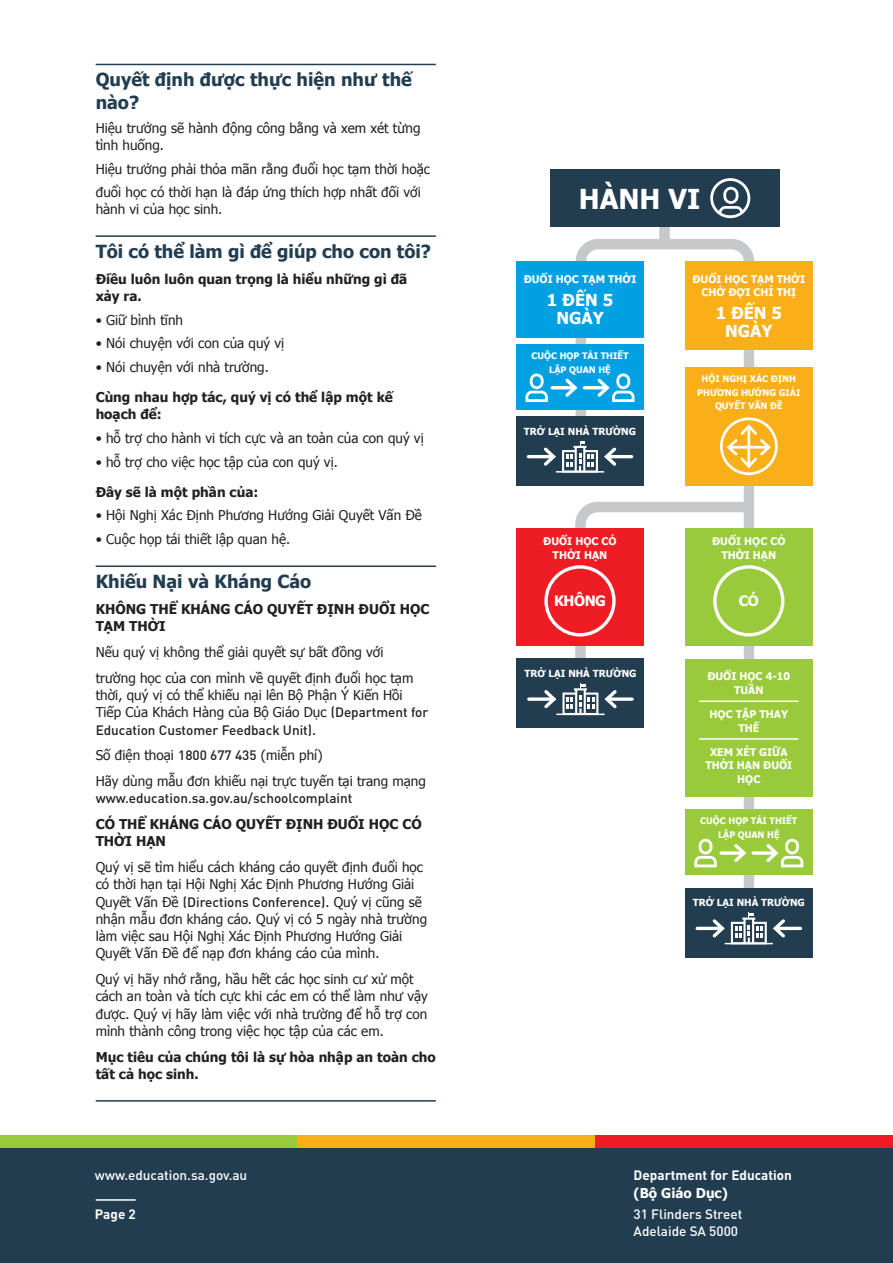
<style>
.page{position:relative;width:893px;height:1263px;background:#fff}
.page>*{position:absolute;margin:0;border:0;box-sizing:border-box;transform-origin:0 0}
.t1{font:700 27.45px "Tahoma";color:#fff}
.Heading{font:700 18px/22.5px "Tahoma";color:#223d50}
.t2{font:700 16.5px/18px "Tahoma";color:#fff;text-align:center}
.t3{font:700 14.25px "Tahoma";letter-spacing:-.03em;color:#fff}
.Body_Copy{font:13.5px/17.2px "Tahoma";color:#231f20}
.Body_Copy-2{font:700 13.5px/17.2px "Tahoma";color:#231f20}
.t4{font:500 13.5px "DIN";color:#fff}
.t5{font:700 13.5px "DIN";color:#fff}
.Body_Copy-3{font:700 13.5px "Tahoma";color:#fff}
.t6{font:700 10.5px/13.5px "Tahoma";color:#fff;text-align:center}
.t7{font:700 9.75px "Tahoma";color:#fff}
.t8{font:700 9px/13.5px "Tahoma";color:#fff;text-align:center}
.s1{font-family:"DIN";font-weight:500}
</style>
<div class="page">
<div style="left:0;top:1148px;width:893px;height:115px;background:#223d50"></div>
<div style="left:0;top:1135px;width:298px;height:13px;background:#99ca3b"></div>
<div style="left:298px;top:1135px;width:297px;height:13px;background:#faaf18"></div>
<div style="left:595px;top:1135px;width:298px;height:13px;background:#ee1d23"></div>
<hr style="left:96px;top:64px;width:340px;height:1px;background:#223d50">
<hr style="left:96px;top:235px;width:340px;height:2px;background:#223d50">
<svg style="left:570px;top:239px;width:189px;height:649px"></svg>
<div style="left:659px;top:218px;width:11px;height:27px;background:#c7c8ca"></div>
<div style="left:550px;top:170px;width:229px;height:57px;background:#223d50"></div>
<div style="left:685px;top:261px;width:128px;height:89px;background:#faaf18"></div>
<div style="left:516px;top:344px;width:128px;height:66px;background:#00a1e3"></div>
<hr style="left:552px;top:386px;width:23px;height:3px;background:#fff">
<svg style="left:562px;top:378px;width:16px;height:19px"></svg>
<hr style="left:584px;top:386px;width:23px;height:3px;background:#fff">
<div style="left:530px;top:373px;width:14px;height:16px;border:3px solid #fff;border-radius:5px"></div>
<svg style="left:525px;top:389px;width:23px;height:14px"></svg>
<div style="left:616px;top:373px;width:14px;height:16px;border:3px solid #fff;border-radius:5px"></div>
<svg style="left:594px;top:376px;width:41px;height:27px"></svg>
<div style="left:685px;top:367px;width:128px;height:118px;background:#faaf18"></div>
<div style="left:720px;top:417px;width:58px;height:58px;border:3px solid #fff;border-radius:50%"></div>
<svg style="left:725px;top:422px;width:48px;height:48px"></svg>
<div style="left:516px;top:528px;width:128px;height:118px;background:#ee1d23"></div>
<div style="left:685px;top:528px;width:128px;height:117px;background:#99ca3b"></div>
<div style="left:713px;top:565px;width:71px;height:71px;border:3px solid #fff;border-radius:50%"></div>
<div style="left:723px;top:187px;width:15px;height:17px;border:3px solid #fff;border-radius:6px"></div>
<svg style="left:717px;top:206px;width:28px;height:11px"></svg>
<div style="left:710px;top:178px;width:40px;height:40px;border:3px solid #fff;border-radius:50%"></div>
<div style="left:516px;top:261px;width:128px;height:77px;background:#00a1e3"></div>
<div style="left:516px;top:416px;width:128px;height:69px;background:#223d50"></div>
<hr style="left:528px;top:455px;width:25px;height:3px;background:#fff">
<hr style="left:606px;top:455px;width:26px;height:3px;background:#fff">
<svg style="left:541px;top:441px;width:78px;height:32px"></svg>
<hr style="left:556px;top:471px;width:48px;height:2px;background:#fff">
<div style="left:517px;top:659px;width:127px;height:69px;background:#223d50"></div>
<svg style="left:529px;top:697px;width:12px;height:4px"></svg>
<svg style="left:541px;top:496px;width:217px;height:227px"></svg>
<hr style="left:556px;top:713px;width:49px;height:2px;background:#fff">
<div style="left:685px;top:888px;width:128px;height:69px;background:#223d50"></div>
<hr style="left:697px;top:927px;width:25px;height:3px;background:#fff">
<hr style="left:775px;top:927px;width:25px;height:3px;background:#fff">
<svg style="left:710px;top:912px;width:78px;height:32px"></svg>
<hr style="left:725px;top:943px;width:48px;height:1px;background:#fff">
<div style="left:685px;top:809px;width:128px;height:66px;background:#99ca3b"></div>
<svg style="left:721px;top:851px;width:10px;height:4px"></svg>
<svg style="left:731px;top:844px;width:15px;height:18px"></svg>
<svg style="left:753px;top:851px;width:10px;height:4px"></svg>
<div style="left:699px;top:839px;width:13px;height:15px;border:3px solid #fff;border-radius:5px"></div>
<svg style="left:694px;top:854px;width:23px;height:14px"></svg>
<div style="left:785px;top:839px;width:14px;height:15px;border:3px solid #fff;border-radius:5px"></div>
<svg style="left:763px;top:841px;width:41px;height:27px"></svg>
<div style="left:685px;top:659px;width:128px;height:137px;background:#99ca3b"></div>
<hr style="left:699px;top:700px;width:99px;height:2px;background:#fff">
<hr style="left:699px;top:738px;width:99px;height:2px;background:#fff">
<hr style="left:96px;top:565px;width:340px;height:2px;background:#223d50">
<hr style="left:96px;top:1100px;width:340px;height:1px;background:#223d50">
<hr style="left:96px;top:1199px;width:40px;height:2px;background:#fff">
<p class="Heading" style="left:96px;top:68px;width:318px">Quyết định được thực hiện như thế nào?</p>
<p class="Body_Copy" style="left:96px;top:118px;width:326px">Hiệu trưởng sẽ hành động công bằng và xem xét từng tình huống.</p>
<p class="Body_Copy" style="left:96px;top:159px;width:336px">Hiệu trưởng phải thỏa mãn rằng đuổi học tạm thời hoặc</p>
<p class="Body_Copy" style="left:96px;top:183px;width:327px">đuổi học có thời hạn là đáp ứng thích hợp nhất đối với hành vi của học sinh.</p>
<p class="Heading" style="left:96px;top:239px;width:337px">Tôi có thể làm gì để giúp cho con tôi?</p>
<p class="Body_Copy-2" style="left:96px;top:270px;width:313px">Điều luôn luôn quan trọng là hiểu những gì đã xảy ra.</p>
<p class="Body_Copy" style="left:96px;top:311px;width:89px">• Giữ bình tĩnh</p>
<p class="Body_Copy" style="left:96px;top:334px;width:190px">• Nói chuyện với con của quý vị</p>
<p class="Body_Copy" style="left:96px;top:358px;width:175px">• Nói chuyện với nhà trường.</p>
<p class="Body_Copy-2" style="left:96px;top:388px;width:299px">Cùng nhau hợp tác, quý vị có thể lập một kế hoạch để:</p>
<p class="Body_Copy" style="left:96px;top:429px;width:330px">• hỗ trợ cho hành vi tích cực và an toàn của con quý vị</p>
<p class="Body_Copy" style="left:96px;top:452px;width:244px">• hỗ trợ cho việc học tập của con quý vị.</p>
<p class="Body_Copy-2" style="left:96px;top:482px;width:164px">Đây sẽ là một phần của:</p>
<p class="Body_Copy" style="left:96px;top:506px;width:328px">• Hội Nghị Xác Định Phương Hướng Giải Quyết Vấn Đề</p>
<p class="Body_Copy" style="left:96px;top:530px;width:196px">• Cuộc họp tái thiết lập quan hệ.</p>
<p class="Heading" style="left:96px;top:569px;width:217px">Khiếu Nại và Kháng Cáo</p>
<p class="Body_Copy-2" style="left:96px;top:600px;width:335px">KHÔNG THỂ KHÁNG CÁO QUYẾT ĐỊNH ĐUỔI HỌC<br>TẠM THỜI</p>
<p class="Body_Copy" style="left:96px;top:643px;width:289px">Nếu quý vị không thể giải quyết sự bất đồng với</p>
<p class="Body_Copy" style="left:96px;top:669px;width:334px">trường học của con mình về quyết định đuổi học tạm thời, quý vị có thể khiếu nại lên Bộ Phận Ý Kiến Hồi Tiếp Của Khách Hàng của Bộ Giáo Dục <span class="s1">(Department for Education Customer Feedback Unit)</span>.</p>
<p class="Body_Copy" style="left:96px;top:746px;width:228px">Số điện thoại <span class="s1">1800 677 435</span> (miễn phí)</p>
<p class="Body_Copy" style="left:96px;top:772px;width:332px">Hãy dùng mẫu đơn khiếu nại trực tuyến tại trang mạng <span class="s1">www.education.sa.gov.au/schoolcomplaint</span></p>
<p class="Body_Copy-2" style="left:96px;top:815px;width:328px">CÓ THỂ KHÁNG CÁO QUYẾT ĐỊNH ĐUỔI HỌC CÓ<br>THỜI HẠN</p>
<p class="Body_Copy" style="left:96px;top:858px;width:333px">Quý vị sẽ tìm hiểu cách kháng cáo quyết định đuổi học có thời hạn tại Hội Nghị Xác Định Phương Hướng Giải Quyết Vấn Đề <span class="s1">(Directions Conference)</span>. Quý vị cũng sẽ nhận mẫu đơn kháng cáo. Quý vị có 5 ngày nhà trường làm việc sau Hội Nghị Xác Định Phương Hướng Giải Quyết Vấn Đề để nạp đơn kháng cáo của mình.</p>
<p class="Body_Copy" style="left:96px;top:970px;width:334px">Quý vị hãy nhớ rằng, hầu hết các học sinh cư xử một cách an toàn và tích cực khi các em có thể làm như vậy được. Quý vị hãy làm việc với nhà trường để hỗ trợ con mình thành công trong việc học tập của các em.</p>
<p class="Body_Copy-2" style="left:96px;top:1047px;width:342px">Mục tiêu của chúng tôi là sự hòa nhập an toàn cho tất cả học sinh.</p>
<p class="t4" style="left:95px;top:1167px;width:154px">www.education.sa.gov.au</p>
<p class="t5" style="left:95px;top:1205px;width:42px">Page 2</p>
<p class="t1" style="left:579px;top:179px;width:123px">HÀNH VI</p>
<p class="t6" style="left:524px;top:272px;width:114px">ĐUỔI HỌC TẠM THỜI</p>
<p class="t2" style="left:547px;top:290px;width:68px">1 ĐẾN 5<br>NGÀY</p>
<p class="t8" style="left:531px;top:349px;width:99px">CUỘC HỌP TÁI THIẾT<br>LẬP QUAN HỆ</p>
<p class="t7" style="left:524px;top:424px;width:114px">TRỞ LẠI NHÀ TRƯỜNG</p>
<p class="t6" style="left:543px;top:534px;width:75px">ĐUỔI HỌC CÓ<br>THỜI HẠN</p>
<p class="t3" style="left:554px;top:591px;width:53px">KHÔNG</p>
<p class="t7" style="left:524px;top:667px;width:114px">TRỞ LẠI NHÀ TRƯỜNG</p>
<p class="t6" style="left:692px;top:271px;width:114px">ĐUỔI HỌC TẠM THỜI<br>CHỜ ĐỢI CHỈ THỊ</p>
<p class="t2" style="left:716px;top:303px;width:68px">1 ĐẾN 5<br>NGÀY</p>
<p class="t8" style="left:702px;top:372px;width:96px">HỘI NGHỊ XÁC ĐỊNH</p>
<p class="t8" style="left:697px;top:385px;width:105px">PHƯƠNG HƯỚNG GIẢI<br>QUYẾT VẤN ĐỀ</p>
<p class="t6" style="left:712px;top:534px;width:75px">ĐUỔI HỌC CÓ<br>THỜI HẠN</p>
<p class="t3" style="left:739px;top:591px;width:22px">CÓ</p>
<p class="t6" style="left:707px;top:669px;width:84px">ĐUỔI HỌC 4-10<br>TUẦN</p>
<p class="t6" style="left:710px;top:707px;width:80px">HỌC TẬP THAY<br>THẾ</p>
<p class="t6" style="left:705px;top:744px;width:88px">XEM XÉT GIỮA<br>THỜI HẠN ĐUỔI<br>HỌC</p>
<p class="t8" style="left:700px;top:814px;width:99px">CUỘC HỌP TÁI THIẾT<br>LẬP QUAN HỆ</p>
<p class="t7" style="left:693px;top:896px;width:114px">TRỞ LẠI NHÀ TRƯỜNG</p>
<p class="t5" style="left:634px;top:1167px;width:160px">Department for Education</p>
<p class="Body_Copy-3" style="left:634px;top:1183px;width:96px">(Bộ Giáo Dục)</p>
<p class="t4" style="left:634px;top:1206px;width:110px">31 Flinders Street</p>
<p class="t4" style="left:634px;top:1223px;width:106px">Adelaide SA 5000</p>
</div>
